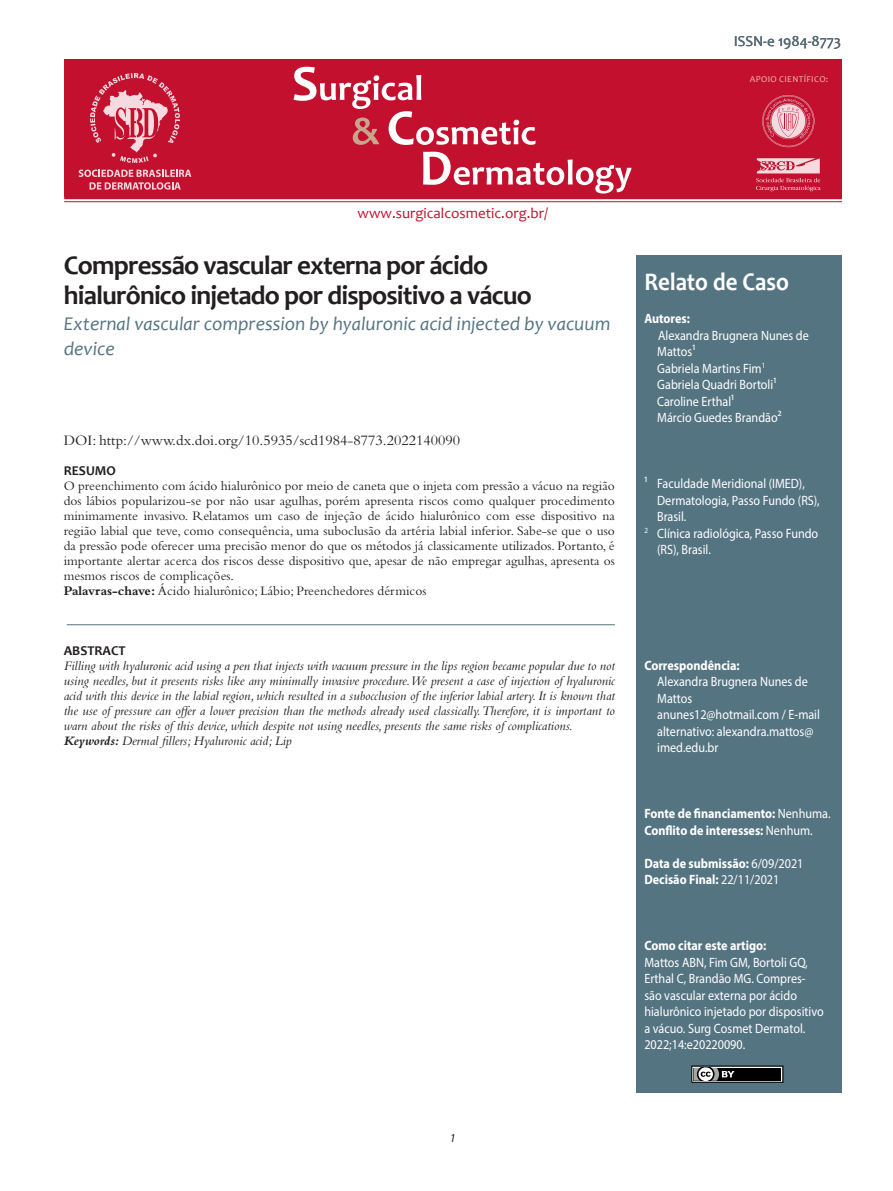
<style>
.page{position:relative;width:893px;height:1191px;background:#fff}
.page>*{position:absolute;margin:0;border:0;box-sizing:border-box;transform-origin:0 0}
.t1{font:700 27px/30px "Candara";letter-spacing:-.03em;color:#231f20}
.t2{font:700 25.5px "Candara";color:#fff;scale:.9 1}
.t3{font:italic 19.5px/25.5px "Candara";color:#557482}
.t4{font:15px "Bembo Std";color:#231f20}
.t5{font:15px "Candara";color:#c3102e}
.t6{font:15px "Candara";color:#557482}
.t7{font:13.5px/15px "Bembo Std";color:#231f20;text-align:justify}
.t8{font:italic 13.5px/15px "Bembo Std";color:#231f20;text-align:justify}
.t9{font:13.5px/16.5px "Myriad Pro";color:#fff;scale:.9 1}
.t10{font:700 13.5px "Myriad Pro";color:#fff;scale:.9 1}
.t11{font:700 13.5px "Candara";color:#231f20}
.t12{font:italic 12px "Myriad Pro";color:#231f20}
.t13{font:9px "Candara";letter-spacing:.04em;color:#efc0b4}
.s1{font-weight:700}
.s2{font-weight:400}
</style>
<div class="page">
<hr style="left:64px;top:196px;width:778px;height:3px;background:#c3102e">
<hr style="left:64px;top:201px;width:778px;height:1px;background:#c3102e">
<div style="left:64px;top:60px;width:778px;height:137px;background:#c3102e"></div>
<svg style="left:294px;top:67px;width:242px;height:78px"></svg>
<svg style="left:423px;top:152px;width:208px;height:41px"></svg>
<svg style="left:90px;top:73px;width:90px;height:90px"></svg>
<svg style="left:79px;top:170px;width:112px;height:20px"></svg>
<svg style="left:756px;top:158px;width:65px;height:33px"></svg>
<svg style="left:762px;top:95px;width:52px;height:52px"></svg>
<div style="left:636px;top:255px;width:206px;height:838px;background:#557482"></div>
<svg style="left:691px;top:1065px;width:92px;height:17px;background:#494b4c"></svg>
<hr style="left:67px;top:624px;width:548px;height:1px;background:#557482">
<p class="t6" style="left:734px;top:32px;width:109px">ISSN-e 1984-8773</p>
<p class="t13" style="left:750px;top:74px;width:80px">APOIO CIENTÍFICO:</p>
<p class="t5" style="left:357px;top:204px;width:192px">www.surgicalcosmetic.org.br/</p>
<p class="t1" style="left:64px;top:250px;width:470px">Compressão vascular externa por ácido hialurônico injetado por dispositivo a vácuo</p>
<p class="t3" style="left:64px;top:310px;width:548px">External vascular compression by hyaluronic acid injected by vacuum device</p>
<p class="t4" style="left:64px;top:431px;width:398px">DOI: http://www.dx.doi.org/10.5935/scd1984-8773.2022140090</p>
<p class="t11" style="left:64px;top:462px;width:54px">RESUMO</p>
<p class="t7" style="left:64px;top:478px;width:553px">O preenchimento com ácido hialurônico por meio de caneta que o injeta com pressão a vácuo na região dos lábios popularizou-se por não usar agulhas, porém apresenta riscos como qualquer procedimento minimamente invasivo. Relatamos um caso de injeção de ácido hialurônico com esse dispositivo na região labial que teve, como consequência, uma suboclusão da artéria labial inferior. Sabe-se que o uso da pressão pode oferecer uma precisão menor do que os métodos já classicamente utilizados. Portanto, é importante alertar acerca dos riscos desse dispositivo que, apesar de não empregar agulhas, apresenta os mesmos riscos de complicações.</p>
<p class="t7" style="left:64px;top:583px;width:364px"><span class="s1">Palavras-chave:</span> Ácido hialurônico; Lábio; Preenchedores dérmicos</p>
<p class="t11" style="left:64px;top:642px;width:63px">ABSTRACT</p>
<p class="t8" style="left:64px;top:658px;width:553px">Filling with hyaluronic acid using a pen that injects with vacuum pressure in the lips region became popular due to not using needles, but it presents risks like any minimally invasive procedure. We present a case of injection of hyaluronic acid with this device in the labial region, which resulted in a subocclusion of the inferior labial artery. It is known that the use of pressure can offer a lower precision than the methods already used classically. Therefore, it is important to warn about the risks of this device, which despite not using needles, presents the same risks of complications.</p>
<p class="t8" style="left:64px;top:733px;width:230px"><span class="s1">Keywords:</span> Dermal fillers; Hyaluronic acid; Lip</p>
<p class="t2" style="left:644px;top:266px;width:162px">Relato de Caso</p>
<p class="t10" style="left:644px;top:310px;width:52px">Autores:</p>
<p class="t9" style="left:658px;top:327px;width:169px">Alexandra Brugnera Nunes de</p>
<p class="t9" style="left:657px;top:343px;width:44px">Mattos¹</p>
<p class="t9" style="left:657px;top:360px;width:134px">Gabriela Martins Fim<sup>1<br></sup>Gabriela Quadri Bortoli¹</p>
<p class="t9" style="left:657px;top:393px;width:87px">Caroline Erthal¹</p>
<p class="t9" style="left:657px;top:409px;width:140px">Márcio Guedes Brandão²</p>
<p class="t9" style="left:657px;top:475px;width:182px;text-indent:-13px">¹ Faculdade Meridional (IMED),<br>Dermatologia, Passo Fundo (RS),<br>Brasil.</p>
<p class="t9" style="left:657px;top:525px;width:181px;text-indent:-13px"><sup>2</sup> Clínica radiológica, Passo Fundo (RS), Brasil.</p>
<p class="t10" style="left:644px;top:656px;width:108px">Correspondência:</p>
<p class="t9" style="left:657px;top:673px;width:169px">Alexandra Brugnera Nunes de</p>
<p class="t9" style="left:657px;top:690px;width:41px">Mattos</p>
<p class="t9" style="left:657px;top:706px;width:182px">anunes12@hotmail.com / E-mail</p>
<p class="t9" style="left:657px;top:723px;width:175px">alternativo: alexandra.mattos@</p>
<p class="t9" style="left:657px;top:739px;width:70px">imed.edu.br</p>
<p class="t10" style="left:644px;top:805px;width:208px">Fonte de financiamento: <span class="s2">Nenhuma.</span></p>
<p class="t10" style="left:644px;top:821px;width:189px">Conflito de interesses: <span class="s2">Nenhum.</span></p>
<p class="t10" style="left:644px;top:854px;width:178px">Data de submissão: <span class="s2">6/09/2021</span></p>
<p class="t10" style="left:644px;top:871px;width:152px">Decisão Final: <span class="s2">22/11/2021</span></p>
<p class="t10" style="left:644px;top:937px;width:137px">Como citar este artigo:</p>
<p class="t9" style="left:644px;top:954px;width:201px">Mattos ABN, Fim GM, Bortoli GQ,<br>Erthal C, Brandão MG. Compres&shy;são vascular externa por ácido hialurônico injetado por dispositivo a vácuo. Surg Cosmet Dermatol.<br>2022;14:e20220090.</p>
<p class="t12" style="left:450px;top:1130px;width:7px">1</p>
</div>
